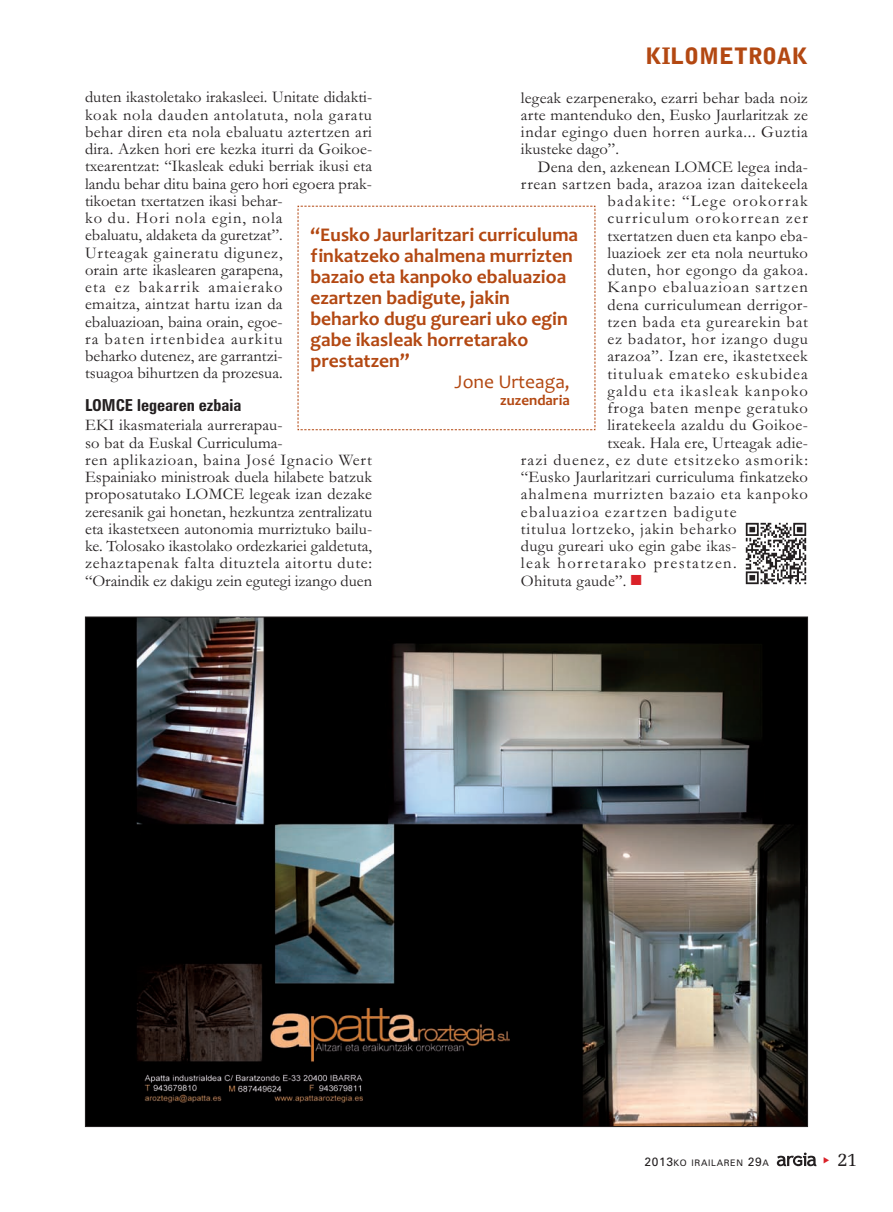
<style>
.page{position:relative;width:893px;height:1212px;background:#fff}
.page>*{position:absolute;margin:0;border:0;box-sizing:border-box;transform-origin:0 0}
.t1{font:900 22.5px "Bell Gothic Std";color:#b34812}
.t2{font:700 19.5px/21px "Candara";color:#b34812}
.t3{font:19.5px "Candara";color:#b34812}
.t4{font:19.5px "Memoir";color:#231f20}
.t5{font:16.5px/17.2px "Garamond";letter-spacing:.02em;color:#231f20}
.t6{font:16.5px "Garamond";letter-spacing:.05em;color:#231f20}
.t7{font:16.5px "Garamond";letter-spacing:.07em;color:#231f20}
.t8{font:16.5px "Garamond";letter-spacing:.085em;color:#231f20}
.t9{font:16.5px "Garamond";letter-spacing:.075em;color:#231f20}
.t10{font:16.5px "Garamond";letter-spacing:.055em;color:#231f20}
.t11{font:16.5px "Garamond";letter-spacing:.08em;color:#231f20}
.t12{font:16.5px "Garamond";letter-spacing:.04em;color:#231f20}
.t13{font:700 condensed 16.5px "Zurich BT";color:#231f20}
.t14{font:700 15px "Candara";color:#b34812}
.t15{font:9px "Zurich BT";letter-spacing:.075em;color:#231f20}
.s1{color:#da2128}
.s2{font-size:12px}
</style>
<div class="page">
<svg style="left:777px;top:1152px;width:39px;height:14px"></svg>
<img style="left:87px;top:619px;width:719px;height:506px">
<svg style="left:297px;top:205px;width:299px;height:225px"></svg>
<img style="left:745px;top:522px;width:62px;height:63px">
<h1 class="t1" style="left:645px;top:47px;width:164px">KILOMETROAK</h1>
<p class="t5" style="left:85px;top:90px;width:289px">duten ikastoletako irakasleei. Unitate didakti&shy;koak nola dauden antolatuta, nola garatu behar diren eta nola ebaluatu aztertzen ari dira. Azken hori ere kezka iturri da Goikoe&shy;txearentzat: “Ikasleak eduki berriak ikusi eta landu behar ditu baina gero hori egoera prak&shy;tikoetan txertatzen ikasi behar-<br>ko du. Hori nola egin, nola<br>ebaluatu, aldaketa da guretzat”.<br>Urteagak gaineratu digunez,<br>orain arte ikaslearen garapena,<br>eta ez bakarrik amaierako<br>emaitza, aintzat hartu izan da<br>ebaluazioan, baina orain, egoe-<br>ra baten irtenbidea aurkitu<br>beharko dutenez, are garrantzi-<br>tsuagoa bihurtzen da prozesua.</p>
<p class="t13" style="left:85px;top:400px;width:158px">LOMCE legearen ezbaia</p>
<p class="t5" style="left:85px;top:418px;width:289px">EKI ikasmateriala aurrerapau-<br>so bat da Euskal Curriculuma-<br>ren aplikazioan, baina José Ignacio Wert Espainiako ministroak duela hilabete batzuk proposatutako LOMCE legeak izan dezake zeresanik gai honetan, hezkuntza zentralizatu eta ikastetxeen autonomia murriztuko bailu&shy;ke. Tolosako ikastolako ordezkariei galdetuta, zehaztapenak falta dituztela aitortu dute: “Oraindik ez dakigu zein egutegi izango duen</p>
<p class="t5" style="left:521px;top:91px;width:289px;text-align:justify">legeak ezarpenerako, ezarri behar bada noiz arte mantenduko den, Eusko Jaurlaritzak ze indar egingo duen horren aurka... Guztia ikusteke dago”.</p>
<p class="t5" style="left:538px;top:160px;width:271px">Dena den, azkenean LOMCE legea inda-</p>
<p class="t5" style="left:521px;top:177px;width:289px">rrean sartzen bada, arazoa izan daitekeela</p>
<p class="t8" style="left:607px;top:195px;width:202px">badakite: “Lege orokorrak</p>
<p class="t11" style="left:607px;top:212px;width:202px">curriculum orokorrean zer</p>
<p class="t5" style="left:607px;top:229px;width:202px">txertatzen duen eta kanpo eba-</p>
<p class="t5" style="left:607px;top:246px;width:202px">luazioek zer eta nola neurtuko</p>
<p class="t12" style="left:607px;top:264px;width:202px">duten, hor egongo da gakoa.</p>
<p class="t7" style="left:607px;top:281px;width:202px">Kanpo ebaluazioan sartzen</p>
<p class="t5" style="left:607px;top:298px;width:202px">dena curriculumean derrigor-</p>
<p class="t6" style="left:607px;top:316px;width:202px">tzen bada eta gurearekin bat</p>
<p class="t6" style="left:607px;top:333px;width:202px">ez badator, hor izango dugu</p>
<p class="t5" style="left:607px;top:349px;width:202px">arazoa”. Izan ere, ikastetxeek</p>
<p class="t7" style="left:607px;top:368px;width:202px">tituluak emateko eskubidea</p>
<p class="t9" style="left:607px;top:385px;width:202px">galdu eta ikasleak kanpoko</p>
<p class="t6" style="left:607px;top:402px;width:202px">froga baten menpe geratuko</p>
<p class="t5" style="left:607px;top:418px;width:202px">liratekeela azaldu du Goikoe-</p>
<p class="t5" style="left:607px;top:436px;width:202px">txeak. Hala ere, Urteagak adie-</p>
<p class="t7" style="left:521px;top:454px;width:289px">razi duenez, ez dute etsitzeko asmorik:</p>
<p class="t5" style="left:521px;top:470px;width:289px">“Eusko Jaurlaritzari curriculuma finkatzeko</p>
<p class="t10" style="left:521px;top:489px;width:289px">ahalmena murrizten bazaio eta kanpoko</p>
<p class="t9" style="left:521px;top:506px;width:217px">ebaluazioa ezartzen badigute</p>
<p class="t6" style="left:521px;top:523px;width:217px">titulua lortzeko, jakin beharko</p>
<p class="t5" style="left:521px;top:539px;width:217px">dugu gureari uko egin gabe ikas-</p>
<p class="t8" style="left:521px;top:558px;width:217px">leak horretarako prestatzen.</p>
<p class="t5" style="left:521px;top:574px;width:122px">Ohituta gaude”. <span class="s1">■</span></p>
<p class="t2" style="left:310px;top:227px;width:269px">“Eusko Jaurlaritzari curriculuma finkatzeko ahalmena murrizten bazaio eta kanpoko ebaluazioa ezartzen badigute, jakin beharko dugu gureari uko egin gabe ikasleak horretarako prestatzen”</p>
<p class="t3" style="left:455px;top:370px;width:117px">Jone Urteaga,</p>
<p class="t14" style="left:500px;top:394px;width:71px">zuzendaria</p>
<p class="t15" style="left:644px;top:1160px;width:126px"><span class="s2">2013</span>KO IRAILAREN <span class="s2">29</span>A</p>
<p class="t4" style="left:837px;top:1147px;width:22px">21</p>
</div>
